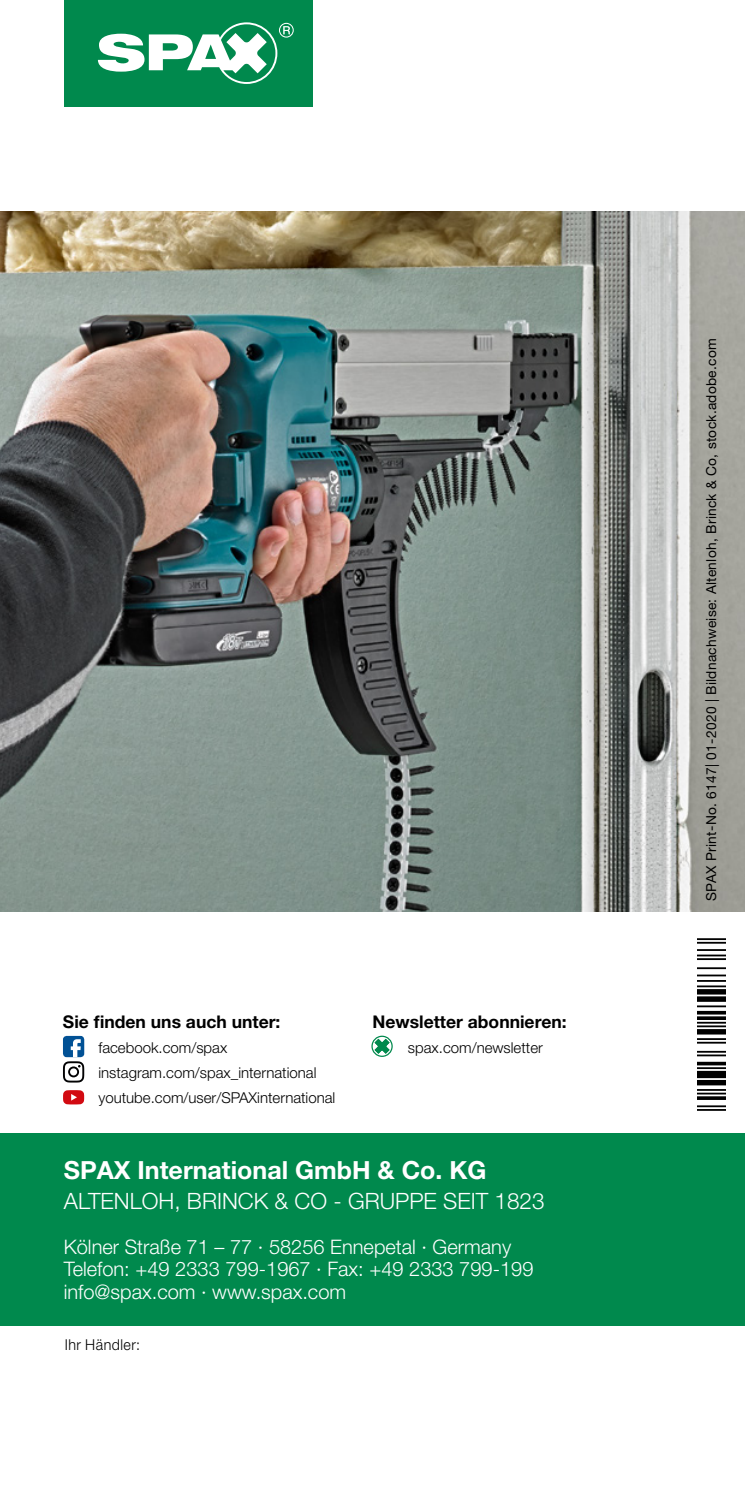
<style>
.page{position:relative;width:745px;height:1489px;background:#fff}
.page>*{position:absolute;margin:0;border:0;box-sizing:border-box;transform-origin:0 0}
.t1{font:700 25px "Helvetica Neue LT Pro";color:#fff}
.t2{font:300 22.5px "Helvetica Neue LT Pro";color:#fff}
.t3{font:300 20px/22.5px "Helvetica Neue LT Pro";color:#fff}
.t4{font:700 17.5px "Helvetica Neue LT Pro";color:#000}
.t5{font:300 15px/25px "Helvetica Neue LT Pro";color:#000}
.t6{font:300 15px "Helvetica Neue LT Pro";letter-spacing:.035em;color:#000;scale:.95 1}
.t7{font:13.75px "Helvetica Neue LT Pro";letter-spacing:.02em;color:#000}
</style>
<div class="page">
<img style="left:0;top:211px;width:744px;height:700px">
<div style="left:64px;top:0;width:248px;height:106px;background:#00894d"></div>
<svg style="left:98px;top:22px;width:195px;height:62px"></svg>
<div style="left:0;top:1133px;width:744px;height:192px;background:#00894d"></div>
<hr style="left:696px;top:1105px;width:29px;height:2px;background:#000">
<hr style="left:696px;top:1108px;width:29px;height:2px;background:#000">
<hr style="left:696px;top:1096px;width:29px;height:3px;background:#000">
<hr style="left:696px;top:1088px;width:29px;height:2px;background:#000">
<hr style="left:696px;top:1092px;width:29px;height:2px;background:#000">
<div style="left:696px;top:1079px;width:29px;height:6px;background:#000"></div>
<div style="left:696px;top:1070px;width:29px;height:8px;background:#000"></div>
<svg style="left:697px;top:1067px;width:28px;height:1px"></svg>
<svg style="left:697px;top:1061px;width:28px;height:4px"></svg>
<svg style="left:697px;top:1038px;width:28px;height:1px"></svg>
<hr style="left:696px;top:1041px;width:29px;height:2px;background:#000">
<hr style="left:696px;top:1050px;width:29px;height:2px;background:#000">
<hr style="left:696px;top:1054px;width:29px;height:2px;background:#000">
<div style="left:696px;top:1029px;width:29px;height:5px;background:#000"></div>
<hr style="left:696px;top:1021px;width:29px;height:2px;background:#000">
<hr style="left:696px;top:1025px;width:29px;height:2px;background:#000">
<svg style="left:697px;top:1010px;width:28px;height:4px"></svg>
<hr style="left:696px;top:1016px;width:29px;height:3px;background:#000">
<hr style="left:696px;top:1005px;width:29px;height:2px;background:#000">
<div style="left:696px;top:989px;width:29px;height:5px;background:#000"></div>
<div style="left:696px;top:996px;width:29px;height:5px;background:#000"></div>
<hr style="left:696px;top:938px;width:29px;height:2px;background:#000">
<hr style="left:696px;top:941px;width:29px;height:2px;background:#000">
<svg style="left:697px;top:949px;width:28px;height:1px"></svg>
<hr style="left:696px;top:954px;width:29px;height:2px;background:#000">
<hr style="left:696px;top:958px;width:29px;height:2px;background:#000">
<hr style="left:696px;top:967px;width:29px;height:2px;background:#000">
<hr style="left:696px;top:974px;width:29px;height:2px;background:#000">
<hr style="left:696px;top:979px;width:29px;height:2px;background:#000">
<hr style="left:696px;top:985px;width:29px;height:2px;background:#000">
<svg style="left:371px;top:1035px;width:22px;height:22px"></svg>
<div style="left:63px;top:1035px;width:21px;height:22px;background:#015195;border-radius:4px"></div>
<svg style="left:63px;top:1039px;width:21px;height:43px"></svg>
<svg style="left:63px;top:1090px;width:21px;height:14px"></svg>
<p class="t4" style="left:63px;top:1010px;width:219px">Sie finden uns auch unter:</p>
<p class="t5" style="left:98px;top:1034px;width:238px">facebook.com/spax instagram.com/spax_international youtube.com/user/SPAXinternational</p>
<p class="t4" style="left:372px;top:1010px;width:196px">Newsletter abonnieren:</p>
<p class="t5" style="left:407px;top:1034px;width:136px">spax.com/newsletter</p>
<p class="t1" style="left:64px;top:1153px;width:424px">SPAX International GmbH &amp; Co. KG</p>
<p class="t2" style="left:64px;top:1186px;width:482px">ALTENLOH, BRINCK &amp; CO - GRUPPE SEIT 1823</p>
<p class="t3" style="left:64px;top:1234px;width:471px">Kölner Straße 71 – 77 · 58256 Ennepetal · Germany<br>Telefon: +49 2333 799-1967 · Fax: +49 2333 799-199 info@spax.com · www.spax.com</p>
<p class="t6" style="left:65px;top:1334px;width:81px">Ihr Händler:</p>
<p class="t7" style="left:702px;top:901px;width:564px;rotate:-90deg">SPAX Print-No. 6147| 01-2020 | Bildnachweise: Altenloh, Brinck &amp; Co, stock.adobe.com</p>
</div>
